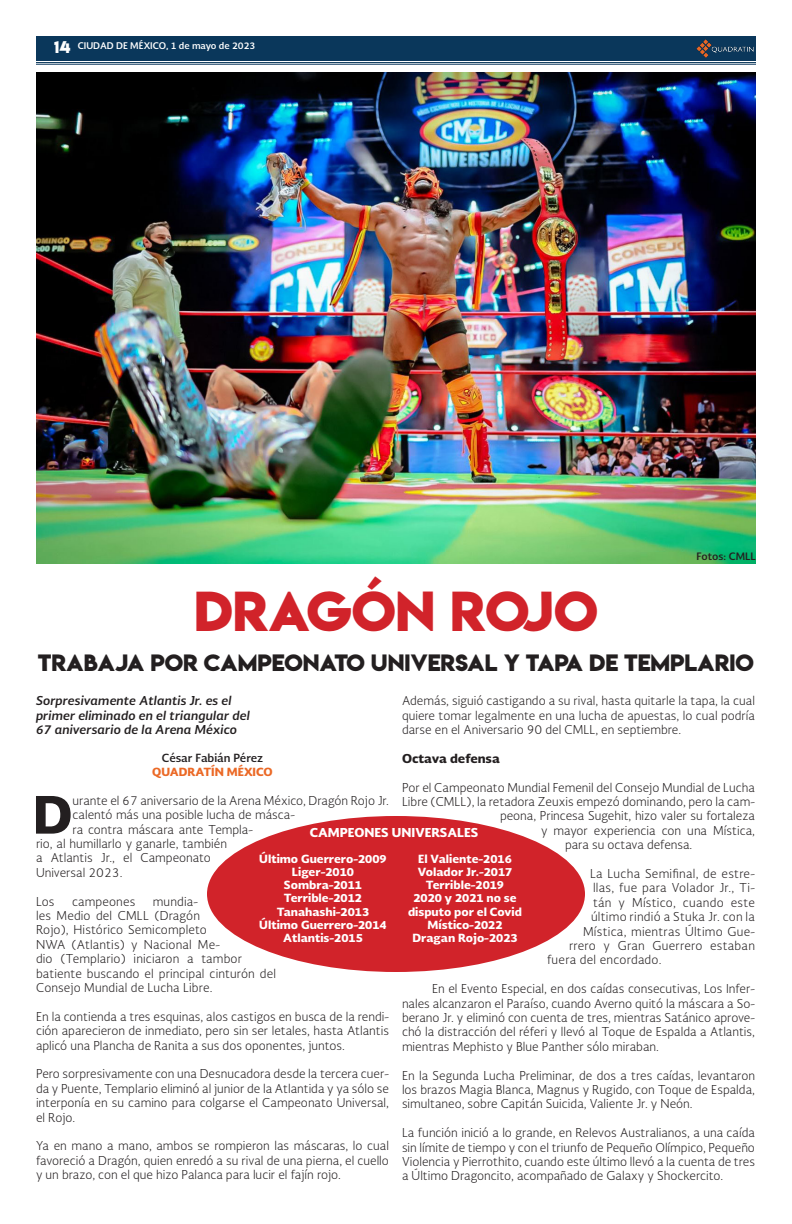
<style>
.page{position:relative;width:792px;height:1224px;background:#fff}
.page>*{position:absolute;margin:0;border:0;box-sizing:border-box;transform-origin:0 0}
.t1{font:900 50.2px "Soberana Sans";color:#231f20}
.t2{font:50px "Lemon Milkbold";color:#d1232a}
.t3{font:21px "Lemon Milkbold";letter-spacing:-.005em;color:#231f20}
.t4{font:15px "Lemon Milkbold";color:#fff}
.t5{font:300 12px/14.4px "Soberana Sans";color:#231f20;text-align:justify}
.t6{font:300 12px "Soberana Sans";letter-spacing:.02em;color:#231f20}
.t7{font:italic 700 12px/14.4px "Soberana Sans";color:#231f20}
.t8{font:900 12px "Soberana Sans";color:#fff}
.t9{font:900 12px "Soberana Sans";color:#231f20}
.t10{font:900 11px/13.2px "Soberana Sans";color:#fff;text-align:center}
.t11{font:700 11px "Soberana Sans";color:#231f20}
.t12{font:900 11px "Soberana Sans";color:#eb6926}
.t13{font:700 10px "Soberana Sans";color:#231f20}
.t14{font:700 9px "Soberana Sans";color:#fff}
</style>
<div class="page">
<div style="left:36px;top:36px;width:720px;height:25px;background:#0a375b"></div>
<hr style="left:36px;top:62px;width:720px;height:1px;background:#0a375b">
<hr style="left:36px;top:64px;width:720px;height:1px;background:#0a375b">
<img style="left:696px;top:39px;width:58px;height:19px">
<img style="left:36px;top:72px;width:720px;height:492px">
<div style="left:207px;top:816px;width:378px;height:156px;background:#d1232a;border-radius:50%"></div>
<p class="t14" style="left:78px;top:40px;width:179px">CIUDAD DE MÉXICO, 1 de mayo de 2023</p>
<p class="t4" style="left:54px;top:36px;width:18px">14</p>
<p class="t13" style="left:697px;top:549px;width:61px">Fotos: CMLL</p>
<p class="t2" style="left:194px;top:576px;width:405px">DRAGÓN ROJO</p>
<p class="t3" style="left:38px;top:648px;width:718px">TRABAJA POR CAMPEONATO UNIVERSAL Y TAPA DE TEMPLARIO</p>
<p class="t5" style="left:402px;top:693px;width:355px">Además, siguió castigando a su rival, hasta quitarle la tapa, la cual quiere tomar legalmente en una lucha de apuestas, lo cual podría darse en el Aniversario 90 del CMLL, en septiembre.</p>
<p class="t9" style="left:402px;top:750px;width:99px">Octava defensa</p>
<p class="t5" style="left:402px;top:780px;width:354px">Por el Campeonato Mundial Femenil del Consejo Mundial de Lucha</p>
<p class="t5" style="left:402px;top:794px;width:355px">Libre (CMLL), la retadora Zeuxis empezó dominando, pero la cam-</p>
<p class="t5" style="left:500px;top:808px;width:256px">peona, Princesa Sugehit, hizo valer su fortaleza</p>
<p class="t5" style="left:541px;top:823px;width:216px">y mayor experiencia con una Mística,</p>
<p class="t5" style="left:565px;top:837px;width:129px">para su octava defensa.</p>
<p class="t6" style="left:590px;top:866px;width:167px">La Lucha Semifinal, de estre-</p>
<p class="t6" style="left:593px;top:880px;width:164px">llas, fue para Volador Jr., Ti-</p>
<p class="t6" style="left:593px;top:895px;width:163px">tán y Místico, cuando este</p>
<p class="t6" style="left:591px;top:909px;width:166px">último rindió a Stuka Jr. con la</p>
<p class="t6" style="left:583px;top:923px;width:174px">Mística, mientras Último Gue-</p>
<p class="t6" style="left:569px;top:938px;width:188px">rrero y Gran Guerrero estaban</p>
<p class="t6" style="left:547px;top:952px;width:116px">fuera del encordado.</p>
<p class="t5" style="left:402px;top:981px;width:355px;text-indent:30px">En el Evento Especial, en dos caídas consecutivas, Los Infer&shy;nales alcanzaron el Paraíso, cuando Averno quitó la máscara a So&shy;berano Jr. y eliminó con cuenta de tres, mientras Satánico aprove&shy;chó la distracción del réferi y llevó al Toque de Espalda a Atlantis, mientras Mephisto y Blue Panther sólo miraban.</p>
<p class="t5" style="left:402px;top:1068px;width:354px">En la Segunda Lucha Preliminar, de dos a tres caídas, levantaron los brazos Magia Blanca, Magnus y Rugido, con Toque de Espalda, simultaneo, sobre Capitán Suicida, Valiente Jr. y Neón.</p>
<p class="t5" style="left:402px;top:1125px;width:355px">La función inició a lo grande, en Relevos Australianos, a una caída sin límite de tiempo y con el triunfo de Pequeño Olímpico, Pequeño Violencia y Pierrothito, cuando este último llevó a la cuenta de tres a Último Dragoncito, acompañado de Galaxy y Shockercito.</p>
<p class="t7" style="left:36px;top:693px;width:215px">Sorpresivamente Atlantis Jr. es el primer eliminado en el triangular del<br>67 aniversario de la Arena México</p>
<p class="t11" style="left:162px;top:750px;width:103px">César Fabián Pérez</p>
<p class="t12" style="left:152px;top:764px;width:122px">QUADRATÍN MÉXICO</p>
<p class="t1" style="left:33px;top:780px;width:41px">D</p>
<p class="t5" style="left:73px;top:793px;width:318px">urante el 67 aniversario de la Arena México, Dragón Rojo Jr.</p>
<p class="t5" style="left:73px;top:807px;width:224px">calentó más una posible lucha de másca-</p>
<p class="t5" style="left:73px;top:822px;width:182px">ra contra máscara ante Templa-</p>
<p class="t5" style="left:36px;top:836px;width:192px">rio, al humillarlo y ganarle, también</p>
<p class="t5" style="left:36px;top:850px;width:176px">a Atlantis Jr., el Campeonato</p>
<p class="t5" style="left:36px;top:865px;width:88px">Universal 2023.</p>
<p class="t5" style="left:36px;top:894px;width:20px">Los</p>
<p class="t5" style="left:72px;top:894px;width:65px">campeones</p>
<p class="t8" style="left:310px;top:824px;width:170px">CAMPEONES UNIVERSALES</p>
<p class="t10" style="left:259px;top:852px;width:129px">Último Guerrero-2009</p>
<p class="t10" style="left:292px;top:865px;width:64px">Liger-2010</p>
<p class="t10" style="left:284px;top:878px;width:80px">Sombra-2011</p>
<p class="t10" style="left:284px;top:891px;width:80px">Terrible-2012</p>
<p class="t10" style="left:277px;top:904px;width:94px">Tanahashi-2013</p>
<p class="t10" style="left:259px;top:918px;width:129px">Último Guerrero-2014</p>
<p class="t10" style="left:283px;top:931px;width:81px">Atlantis-2015</p>
<p class="t10" style="left:418px;top:852px;width:95px">El Valiente-2016</p>
<p class="t10" style="left:418px;top:865px;width:96px">Volador Jr.-2017</p>
<p class="t10" style="left:426px;top:878px;width:80px">Terrible-2019</p>
<p class="t10" style="left:408px;top:891px;width:115px">2020 y 2021 no se disputo por el Covid</p>
<p class="t10" style="left:427px;top:918px;width:77px">Místico-2022</p>
<p class="t10" style="left:412px;top:931px;width:107px">Dragan Rojo-2023</p>
<p class="t5" style="left:36px;top:894px;width:242px;text-align:left;text-indent:117px">mundia-<br>les Medio del CMLL (Dragón<br>Rojo), Histórico Semicompleto<br>NWA (Atlantis) y Nacional Me-<br>dio (Templario) iniciaron a tambor batiente buscando el principal cinturón del<br>Consejo Mundial de Lucha Libre.</p>
<p class="t5" style="left:36px;top:1009px;width:355px">En la contienda a tres esquinas, alos castigos en busca de la rendi&shy;ción aparecieron de inmediato, pero sin ser letales, hasta Atlantis aplicó una Plancha de Ranita a sus dos oponentes, juntos.</p>
<p class="t5" style="left:36px;top:1066px;width:355px">Pero sorpresivamente con una Desnucadora desde la tercera cuer&shy;da y Puente, Templario eliminó al junior de la Atlantida y ya sólo se interponía en su camino para colgarse el Campeonato Universal, el Rojo.</p>
<p class="t5" style="left:36px;top:1138px;width:355px">Ya en mano a mano, ambos se rompieron las máscaras, lo cual favoreció a Dragón, quien enredó a su rival de una pierna, el cuello y un brazo, con el que hizo Palanca para lucir el fajín rojo.</p>
</div>
